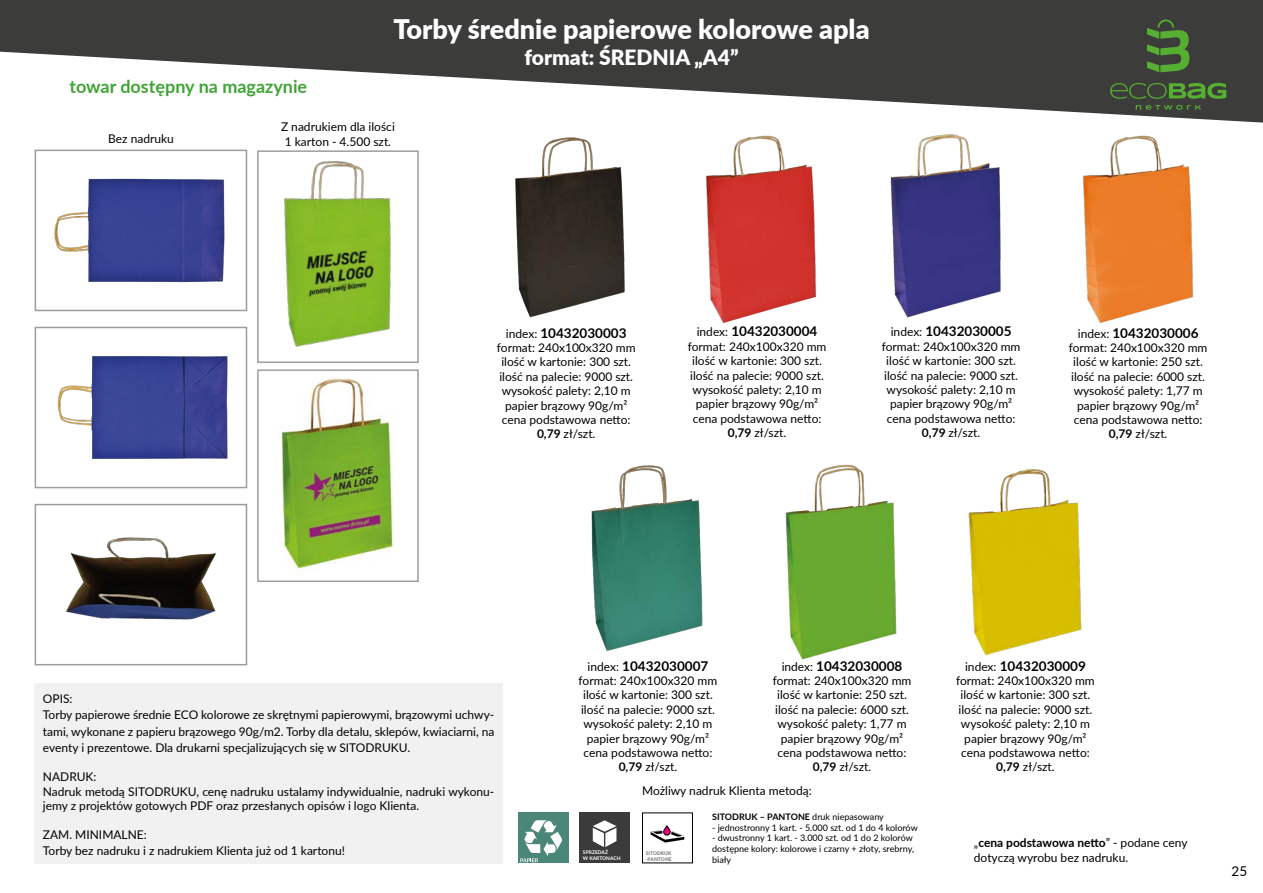
<style>
.page{position:relative;width:1263px;height:893px;background:#fff}
.page>*{position:absolute;margin:0;border:0;box-sizing:border-box;transform-origin:0 0}
.t1{font:900 27px "Lato";color:#fff}
.t2{font:900 21px "Lato";color:#fff}
.t3{font:700 18px "Lato";color:#3fa535}
.t4{font:700 13.5px "Lato";color:#000}
.t5{font:13.5px "Lato";color:#000}
.t6{font:12px/14.4px "Lato";color:#000;text-align:center}
.t7{font:9px/10.8px "Lato";color:#000}
.t8{font:700 9px "Lato";color:#000}
.t9{font:700 4.95px/6px "Lato";color:#fff}
.t10{font:900 4.95px/6px "Lato";color:#878787}
.s1{font-weight:400;font-size:12px}
.s2{font-weight:700}
.s3{font-weight:400}
</style>
<div class="page">
<svg style="left:0;top:0;width:1263px;height:123px;fill:#3c3c3b"></svg>
<div style="left:35px;top:684px;width:468px;height:180px;background:#f2f1f1"></div>
<div style="left:518px;top:812px;width:51px;height:51px;background:#4a8779"></div>
<svg style="left:520px;top:820px;width:42px;height:42px"></svg>
<div style="left:580px;top:813px;width:50px;height:50px;background:#3c3b3b"></div>
<svg style="left:593px;top:828px;width:23px;height:19px"></svg>
<svg style="left:593px;top:820px;width:23px;height:12px"></svg>
<img style="left:515px;top:137px;width:110px;height:181px">
<img style="left:1083px;top:135px;width:111px;height:189px">
<img style="left:706px;top:135px;width:111px;height:189px">
<img style="left:785px;top:464px;width:112px;height:196px">
<img style="left:890px;top:134px;width:111px;height:184px">
<img style="left:968px;top:469px;width:114px;height:186px">
<img style="left:591px;top:465px;width:112px;height:186px">
<div style="left:642px;top:813px;width:51px;height:50px;border:1px solid #000"></div>
<svg style="left:650px;top:825px;width:34px;height:17px"></svg>
<img style="left:54px;top:178px;width:171px;height:105px">
<div style="left:35px;top:150px;width:212px;height:161px;border:2px solid #9d9d9c"></div>
<img style="left:57px;top:356px;width:171px;height:103px">
<div style="left:35px;top:327px;width:212px;height:161px;border:2px solid #9d9d9c"></div>
<img style="left:66px;top:537px;width:150px;height:83px">
<div style="left:35px;top:504px;width:212px;height:161px;border:2px solid #9d9d9c"></div>
<svg style="left:1136px;top:105px;width:65px;height:5px"></svg>
<svg style="left:1110px;top:83px;width:116px;height:16px;background:#466a36"></svg>
<svg style="left:1147px;top:20px;width:42px;height:52px;background:#477036"></svg>
<img style="left:284px;top:160px;width:107px;height:187px">
<div style="left:257px;top:150px;width:162px;height:213px;border:2px solid #9d9d9c"></div>
<img style="left:280px;top:378px;width:115px;height:193px">
<div style="left:257px;top:369px;width:162px;height:213px;border:2px solid #9d9d9c"></div>
<h3 class="t3" style="left:69px;top:73px;width:239px">towar dostępny na magazynie</h3>
<h1 class="t1" style="left:393px;top:9px;width:478px">Torby średnie papierowe kolorowe apla</h1>
<h2 class="t2" style="left:524px;top:41px;width:216px">format: ŚREDNIA „A4”</h2>
<p class="t6" style="left:281px;top:119px;width:115px">Z nadrukiem dla ilości</p>
<p class="t6" style="left:108px;top:131px;width:67px">Bez nadruku</p>
<p class="t6" style="left:285px;top:134px;width:108px">1 karton - 4.500 szt.</p>
<p class="t4" style="left:506px;top:323px;width:122px"><span class="s1">index:</span> 10432030003</p>
<p class="t6" style="left:497px;top:340px;width:140px">format: 240x100x320 mm ilość w kartonie: 300 szt. ilość na palecie: 9000 szt. wysokość palety: 2,10 m papier brązowy 90g/m² cena podstawowa netto:<br><span class="s2">0,79</span> zł/szt.</p>
<p class="t4" style="left:697px;top:321px;width:122px"><span class="s1">index:</span> 10432030004</p>
<p class="t6" style="left:688px;top:339px;width:140px">format: 240x100x320 mm ilość w kartonie: 300 szt. ilość na palecie: 9000 szt. wysokość palety: 2,10 m papier brązowy 90g/m² cena podstawowa netto:<br><span class="s2">0,79</span> zł/szt.</p>
<p class="t4" style="left:891px;top:321px;width:122px"><span class="s1">index:</span> 10432030005</p>
<p class="t6" style="left:882px;top:339px;width:140px">format: 240x100x320 mm ilość w kartonie: 300 szt. ilość na palecie: 9000 szt. wysokość palety: 2,10 m papier brązowy 90g/m² cena podstawowa netto:<br><span class="s2">0,79</span> zł/szt.</p>
<p class="t4" style="left:1078px;top:323px;width:122px"><span class="s1">index:</span> 10432030006</p>
<p class="t6" style="left:1069px;top:340px;width:140px">format: 240x100x320 mm ilość w kartonie: 250 szt. ilość na palecie: 6000 szt. wysokość palety: 1,77 m papier brązowy 90g/m² cena podstawowa netto:<br><span class="s2">0,79</span> zł/szt.</p>
<p class="t6" style="left:43px;top:690px;width:453px;line-height:16.5px;text-align:left">OPIS:<br>Torby papierowe średnie ECO kolorowe ze skrętnymi papierowymi, brązowymi uchwy&shy;tami, wykonane z papieru brązowego 90g/m2. Torby dla detalu, sklepów, kwiaciarni, na eventy i prezentowe. Dla drukarni specjalizujących się w SITODRUKU.</p>
<p class="t6" style="left:43px;top:769px;width:453px;text-align:left">NADRUK:<br>Nadruk metodą SITODRUKU, cenę nadruku ustalamy indywidualnie, nadruki wykonu&shy;jemy z projektów gotowych PDF oraz przesłanych opisów i logo Klienta.</p>
<p class="t6" style="left:43px;top:826px;width:304px;line-height:16.5px;text-align:left">ZAM. MINIMALNE:<br>Torby bez nadruku i z nadrukiem Klienta już od 1 kartonu!</p>
<p class="t4" style="left:588px;top:656px;width:122px"><span class="s1">index:</span> 10432030007</p>
<p class="t6" style="left:579px;top:673px;width:140px">format: 240x100x320 mm ilość w kartonie: 300 szt. ilość na palecie: 9000 szt. wysokość palety: 2,10 m papier brązowy 90g/m² cena podstawowa netto:<br><span class="s2">0,79</span> zł/szt.</p>
<p class="t4" style="left:782px;top:656px;width:122px"><span class="s1">index:</span> 10432030008</p>
<p class="t6" style="left:773px;top:673px;width:140px">format: 240x100x320 mm ilość w kartonie: 250 szt. ilość na palecie: 6000 szt. wysokość palety: 1,77 m papier brązowy 90g/m² cena podstawowa netto:<br><span class="s2">0,79</span> zł/szt.</p>
<p class="t6" style="left:642px;top:783px;width:171px">Możliwy nadruk Klienta metodą:</p>
<p class="t4" style="left:965px;top:656px;width:122px"><span class="s1">index:</span> 10432030009</p>
<p class="t6" style="left:956px;top:673px;width:140px">format: 240x100x320 mm ilość w kartonie: 300 szt. ilość na palecie: 9000 szt. wysokość palety: 2,10 m papier brązowy 90g/m² cena podstawowa netto:<br><span class="s2">0,79</span> zł/szt.</p>
<p class="t9" style="left:583px;top:849px;width:39px">SPRZEDAŻ<br>W KARTONACH</p>
<p class="t10" style="left:646px;top:849px;width:27px">SITODRUK -PANTONE</p>
<p class="t8" style="left:712px;top:810px;width:173px">SITODRUK – PANTONE <span class="s3">druk niepasowany</span></p>
<p class="t7" style="left:712px;top:821px;width:207px">- jednostronny 1 kart. - 5.000 szt. od 1 do 4 kolorów</p>
<p class="t7" style="left:712px;top:832px;width:203px">- dwustronny 1 kart. - 3.000 szt. od 1 do 2 kolorów dostępne kolory: kolorowe i czarny + złoty, srebrny, biały</p>
<p class="t6" style="left:974px;top:835px;width:215px;text-align:left">„<span class="s2">cena podstawowa netto</span>” - podane ceny dotyczą wyrobu bez nadruku.</p>
<p class="t5" style="left:1231px;top:861px;width:17px">25</p>
</div>
